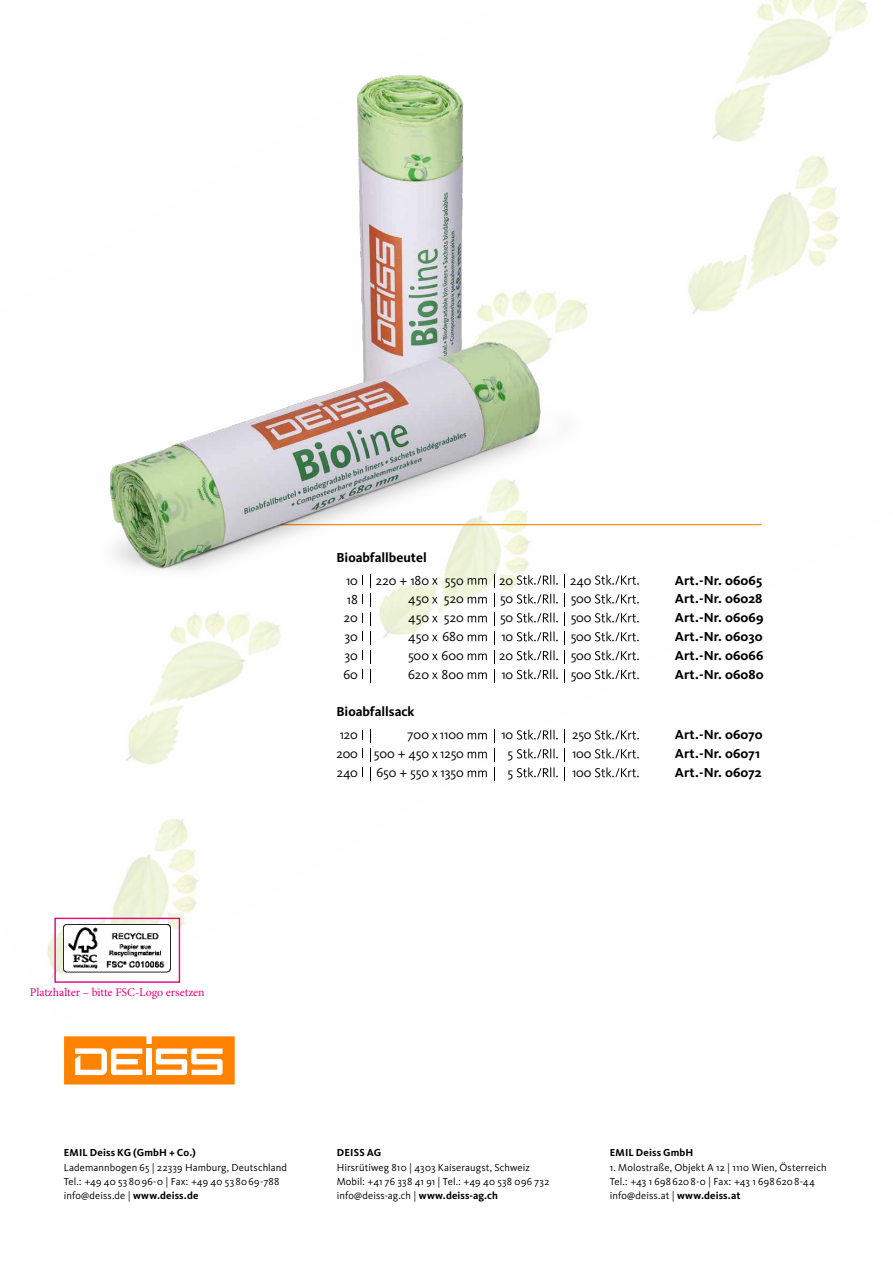
<style>
.page{position:relative;width:893px;height:1263px;background:#fff}
.page>*{position:absolute;margin:0;border:0;box-sizing:border-box;transform-origin:0 0}
.t1{font:700 13.5px/18.9px "Kievit Pro";letter-spacing:.01em;color:#000}
.t2{font:13.5px "Kievit Pro";letter-spacing:-.01em;color:#000}
.t3{font:11.85px "Minion Pro";color:#e5007d}
.t4{font:10.5px/14.2px "Kievit Pro";letter-spacing:.01em;color:#000}
.t5{font:700 10.5px "Kievit Pro";letter-spacing:.015em;color:#000}
.s1{font-weight:700}
</style>
<div class="page">
<img style="left:47px;top:0;width:821px;height:983px">
<hr style="left:148px;top:524px;width:614px;height:1px;background:#ff8300">
<img style="left:47px;top:35px;width:572px;height:582px">
<svg style="left:64px;top:1036px;width:171px;height:48px"></svg>
<img style="left:64px;top:925px;width:107px;height:48px">
<div style="left:54px;top:918px;width:126px;height:65px;border:1px solid #e5007d"></div>
<svg style="left:432px;top:578px;width:6px;height:7px"></svg>
<svg style="left:432px;top:733px;width:6px;height:6px"></svg>
<svg style="left:517px;top:575px;width:41px;height:10px"></svg>
<svg style="left:517px;top:730px;width:41px;height:10px"></svg>
<svg style="left:468px;top:578px;width:19px;height:7px"></svg>
<svg style="left:468px;top:733px;width:19px;height:6px"></svg>
<svg style="left:595px;top:575px;width:44px;height:10px"></svg>
<svg style="left:595px;top:730px;width:44px;height:10px"></svg>
<svg style="left:432px;top:597px;width:6px;height:6px"></svg>
<svg style="left:432px;top:752px;width:6px;height:6px"></svg>
<svg style="left:517px;top:594px;width:41px;height:10px"></svg>
<svg style="left:517px;top:749px;width:41px;height:9px"></svg>
<svg style="left:468px;top:597px;width:19px;height:6px"></svg>
<svg style="left:468px;top:752px;width:19px;height:6px"></svg>
<svg style="left:595px;top:594px;width:44px;height:10px"></svg>
<svg style="left:595px;top:749px;width:44px;height:9px"></svg>
<svg style="left:432px;top:616px;width:6px;height:6px"></svg>
<svg style="left:432px;top:771px;width:6px;height:6px"></svg>
<svg style="left:517px;top:613px;width:41px;height:9px"></svg>
<svg style="left:517px;top:767px;width:41px;height:10px"></svg>
<svg style="left:468px;top:616px;width:19px;height:6px"></svg>
<svg style="left:468px;top:770px;width:19px;height:7px"></svg>
<svg style="left:370px;top:729px;width:1px;height:51px"></svg>
<svg style="left:494px;top:729px;width:1px;height:51px"></svg>
<svg style="left:564px;top:729px;width:1px;height:51px"></svg>
<svg style="left:595px;top:613px;width:44px;height:9px"></svg>
<svg style="left:595px;top:767px;width:44px;height:10px"></svg>
<svg style="left:432px;top:635px;width:6px;height:6px"></svg>
<svg style="left:517px;top:631px;width:41px;height:10px"></svg>
<svg style="left:468px;top:635px;width:19px;height:6px"></svg>
<svg style="left:595px;top:631px;width:44px;height:10px"></svg>
<svg style="left:432px;top:654px;width:6px;height:6px"></svg>
<svg style="left:517px;top:650px;width:41px;height:10px"></svg>
<svg style="left:468px;top:653px;width:19px;height:7px"></svg>
<svg style="left:370px;top:574px;width:1px;height:89px"></svg>
<svg style="left:494px;top:574px;width:1px;height:89px"></svg>
<svg style="left:564px;top:574px;width:1px;height:89px"></svg>
<svg style="left:595px;top:650px;width:44px;height:10px"></svg>
<svg style="left:432px;top:672px;width:6px;height:7px"></svg>
<svg style="left:517px;top:669px;width:41px;height:10px"></svg>
<svg style="left:468px;top:672px;width:19px;height:7px"></svg>
<svg style="left:370px;top:669px;width:1px;height:13px"></svg>
<svg style="left:494px;top:669px;width:1px;height:13px"></svg>
<svg style="left:564px;top:669px;width:1px;height:13px"></svg>
<svg style="left:595px;top:669px;width:44px;height:10px"></svg>
<p class="t1" style="left:337px;top:548px;width:92px">Bioabfallbeutel</p>
<p class="t2" style="left:346px;top:572px;width:13px">10</p>
<p class="t2" style="left:376px;top:572px;width:55px">220 + 180</p>
<p class="t2" style="left:445px;top:572px;width:20px">550</p>
<p class="t2" style="left:499px;top:572px;width:16px">20</p>
<p class="t2" style="left:570px;top:572px;width:23px">240</p>
<p class="t2" style="left:347px;top:591px;width:13px">18</p>
<p class="t2" style="left:408px;top:591px;width:22px">450</p>
<p class="t2" style="left:444px;top:591px;width:21px">520</p>
<p class="t2" style="left:500px;top:591px;width:15px">50</p>
<p class="t2" style="left:571px;top:591px;width:22px">500</p>
<p class="t2" style="left:344px;top:610px;width:16px">20</p>
<p class="t2" style="left:408px;top:610px;width:22px">450</p>
<p class="t2" style="left:444px;top:610px;width:21px">520</p>
<p class="t2" style="left:500px;top:610px;width:15px">50</p>
<p class="t2" style="left:571px;top:610px;width:22px">500</p>
<p class="t2" style="left:345px;top:629px;width:15px">30</p>
<p class="t2" style="left:408px;top:629px;width:57px">450 680</p>
<p class="t2" style="left:501px;top:629px;width:13px">10</p>
<p class="t2" style="left:571px;top:629px;width:22px">500</p>
<p class="t2" style="left:345px;top:647px;width:15px">30</p>
<p class="t2" style="left:408px;top:647px;width:57px">500 600</p>
<p class="t2" style="left:499px;top:647px;width:16px">20</p>
<p class="t2" style="left:571px;top:647px;width:22px">500</p>
<p class="t2" style="left:344px;top:666px;width:16px">60</p>
<p class="t2" style="left:408px;top:666px;width:57px">620 800</p>
<p class="t2" style="left:501px;top:666px;width:13px">10</p>
<p class="t2" style="left:571px;top:666px;width:22px">500</p>
<p class="t1" style="left:337px;top:702px;width:80px">Bioabfallsack</p>
<p class="t2" style="left:340px;top:727px;width:20px">120</p>
<p class="t2" style="left:408px;top:727px;width:23px">700</p>
<p class="t2" style="left:440px;top:727px;width:26px">1100</p>
<p class="t2" style="left:501px;top:727px;width:13px">10</p>
<p class="t2" style="left:572px;top:727px;width:21px">250</p>
<p class="t2" style="left:336px;top:746px;width:23px">200</p>
<p class="t2" style="left:374px;top:746px;width:57px">500 + 450</p>
<p class="t2" style="left:440px;top:746px;width:25px">1250</p>
<p class="t2" style="left:508px;top:746px;width:7px">5</p>
<p class="t2" style="left:572px;top:746px;width:21px">100</p>
<p class="t2" style="left:337px;top:765px;width:23px">240</p>
<p class="t2" style="left:376px;top:765px;width:54px">650 + 550</p>
<p class="t2" style="left:440px;top:765px;width:25px">1350</p>
<p class="t2" style="left:508px;top:765px;width:7px">5</p>
<p class="t2" style="left:572px;top:765px;width:21px">100</p>
<p class="t1" style="left:675px;top:570px;width:91px">Art.-Nr. 06065<br>Art.-Nr. 06028<br>Art.-Nr. 06069<br>Art.-Nr. 06030<br>Art.-Nr. 06066<br>Art.-Nr. 06080</p>
<p class="t1" style="left:675px;top:725px;width:90px">Art.-Nr. 06070<br>Art.-Nr. 06071<br>Art.-Nr. 06072</p>
<p class="t3" style="left:30px;top:984px;width:177px">Platzhalter – bitte FSC-Logo ersetzen</p>
<p class="t5" style="left:64px;top:1147px;width:134px">EMIL Deiss KG (GmbH + Co.)</p>
<p class="t4" style="left:64px;top:1160px;width:225px">Lademannbogen 65 | 22339 Hamburg, Deutschland<br>Tel.: +49 40 538096-0 | Fax: +49 40 538069-788 info@deiss.de | <span class="s1">www.deiss.de</span></p>
<p class="t5" style="left:337px;top:1147px;width:46px">DEISS AG</p>
<p class="t4" style="left:337px;top:1160px;width:214px">Hirsrütiweg 810 | 4303 Kaiseraugst, Schweiz<br>Mobil: +41 76 338 41 91 | Tel.: +49 40 538 096 732 info@deiss-ag.ch | <span class="s1">www.deiss-ag.ch</span></p>
<p class="t5" style="left:610px;top:1147px;width:85px">EMIL Deiss GmbH</p>
<p class="t4" style="left:610px;top:1160px;width:218px">1. Molostraße, Objekt A 12 | 1110 Wien, Österreich<br>Tel.: +43 1 6986208-0 | Fax: +43 1 6986208-44 info@deiss.at | <span class="s1">www.deiss.at</span></p>
</div>
